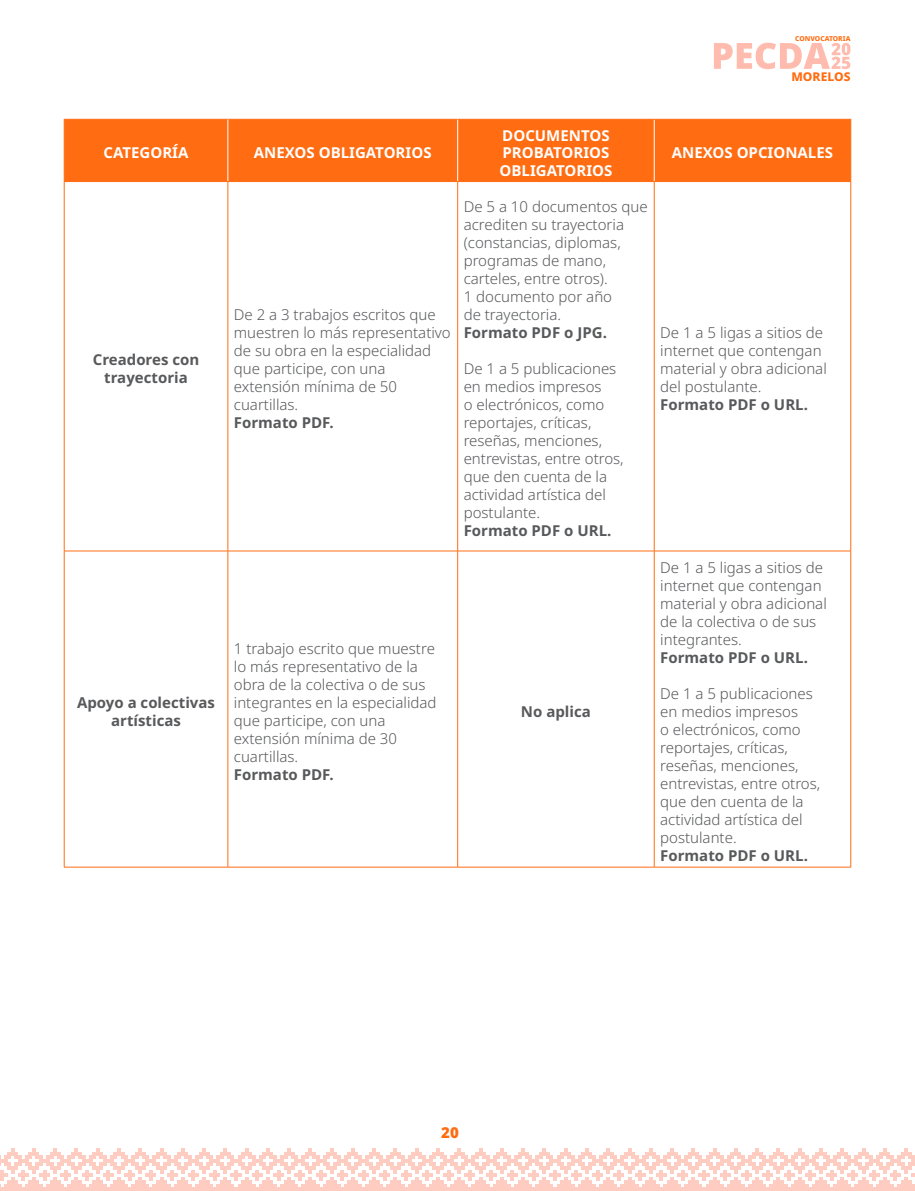
<style>
.page{position:relative;width:915px;height:1191px;background:#fff}
.page>*{position:absolute;margin:0;border:0;box-sizing:border-box;transform-origin:0 0}
.t1{font:300 15px/18px "Noto Sans";color:#58595b}
.t2{font:700 15px/18px "Noto Sans";color:#58595b;text-align:center}
.t3{font:700 15px/17.1px "Noto Sans";color:#fff}
.t4{font:900 15px "Noto Sans";color:#ff6c11}
.t5{font:800 12px "Noto Sans";color:#ff6c11}
.t6{font:800 6.75px "Noto Sans";color:#ff6c11}
</style>
<div class="page">
<svg style="left:714px;top:43px;width:136px;height:26px"></svg>
<svg style="left:0;top:1148px;width:914px;height:43px"></svg>
<div style="left:65px;top:120px;width:785px;height:61px;background:#ff6c11"></div>
<hr style="left:64px;top:119px;width:1px;height:62px;background:#ff6c11">
<hr style="left:64px;top:119px;width:164px;height:1px;background:#ff6c11">
<hr style="left:228px;top:119px;width:229px;height:1px;background:#ff6c11">
<hr style="left:227px;top:119px;width:1px;height:62px;background:#fff">
<hr style="left:457px;top:119px;width:1px;height:62px;background:#fff">
<hr style="left:653px;top:119px;width:1px;height:62px;background:#fff">
<hr style="left:457px;top:119px;width:197px;height:1px;background:#ff6c11">
<hr style="left:654px;top:119px;width:196px;height:1px;background:#ff6c11">
<hr style="left:850px;top:119px;width:1px;height:62px;background:#ff6c11">
<hr style="left:64px;top:181px;width:164px;height:1px;background:#ff6c11">
<hr style="left:64px;top:182px;width:1px;height:369px;background:#ff6c11">
<hr style="left:227px;top:182px;width:1px;height:369px;background:#ff6c11">
<hr style="left:457px;top:182px;width:1px;height:369px;background:#ff6c11">
<hr style="left:653px;top:182px;width:1px;height:369px;background:#ff6c11">
<hr style="left:850px;top:182px;width:1px;height:369px;background:#ff6c11">
<hr style="left:64px;top:551px;width:164px;height:1px;background:#ff6c11">
<hr style="left:64px;top:551px;width:1px;height:316px;background:#ff6c11">
<hr style="left:228px;top:551px;width:229px;height:1px;background:#ff6c11">
<hr style="left:227px;top:551px;width:1px;height:316px;background:#ff6c11">
<hr style="left:457px;top:551px;width:197px;height:1px;background:#ff6c11">
<hr style="left:457px;top:551px;width:1px;height:316px;background:#ff6c11">
<hr style="left:654px;top:551px;width:196px;height:1px;background:#ff6c11">
<hr style="left:653px;top:551px;width:1px;height:316px;background:#ff6c11">
<hr style="left:850px;top:551px;width:1px;height:316px;background:#ff6c11">
<hr style="left:64px;top:867px;width:164px;height:1px;background:#ff6c11">
<hr style="left:228px;top:867px;width:229px;height:1px;background:#ff6c11">
<hr style="left:457px;top:867px;width:197px;height:1px;background:#ff6c11">
<hr style="left:654px;top:867px;width:196px;height:1px;background:#ff6c11">
<hr style="left:228px;top:181px;width:229px;height:1px;background:#ff6c11">
<hr style="left:457px;top:181px;width:197px;height:1px;background:#ff6c11">
<hr style="left:654px;top:181px;width:196px;height:1px;background:#ff6c11">
<p class="t6" style="left:795px;top:33px;width:57px">CONVOCATORIA</p>
<p class="t5" style="left:791px;top:68px;width:60px">MORELOS</p>
<p class="t3" style="left:103px;top:145px;width:86px">CATEGORÍA</p>
<p class="t3" style="left:254px;top:145px;width:179px">ANEXOS OBLIGATORIOS</p>
<p class="t2" style="left:93px;top:351px;width:108px">Creadores con trayectoria</p>
<p class="t1" style="left:234px;top:306px;width:218px">De 2 a 3 trabajos escritos que muestren lo más representativo de su obra en la especialidad que participe, con una extensión mínima de 50 cuartillas.</p>
<p class="t2" style="left:234px;top:414px;width:101px">Formato PDF.</p>
<p class="t2" style="left:77px;top:694px;width:139px">Apoyo a colectivas artísticas</p>
<p class="t1" style="left:234px;top:640px;width:204px">1 trabajo escrito que muestre lo más representativo de la obra de la colectiva o de sus integrantes en la especialidad que participe, con una extensión mínima de 30 cuartillas.</p>
<p class="t2" style="left:234px;top:766px;width:101px">Formato PDF.</p>
<p class="t3" style="left:499px;top:128px;width:114px">DOCUMENTOS<br>PROBATORIOS<br>OBLIGATORIOS</p>
<p class="t1" style="left:463px;top:198px;width:185px">De 5 a 10 documentos que acrediten su trayectoria (constancias, diplomas, programas de mano, carteles, entre otros).<br>1 documento por año<br>de trayectoria.</p>
<p class="t2" style="left:463px;top:324px;width:145px">Formato PDF o JPG.</p>
<p class="t1" style="left:463px;top:360px;width:161px">De 1 a 5 publicaciones en medios impresos<br>o electrónicos, como reportajes, críticas, reseñas, menciones, entrevistas, entre otros, que den cuenta de la actividad artística del postulante.</p>
<p class="t2" style="left:463px;top:522px;width:149px">Formato PDF o URL.</p>
<p class="t2" style="left:521px;top:703px;width:71px">No aplica</p>
<p class="t3" style="left:671px;top:145px;width:163px">ANEXOS OPCIONALES</p>
<p class="t1" style="left:660px;top:324px;width:168px">De 1 a 5 ligas a sitios de internet que contengan material y obra adicional del postulante.</p>
<p class="t2" style="left:660px;top:396px;width:149px">Formato PDF o URL.</p>
<p class="t1" style="left:660px;top:559px;width:168px">De 1 a 5 ligas a sitios de internet que contengan material y obra adicional de la colectiva o de sus integrantes.</p>
<p class="t2" style="left:660px;top:649px;width:149px">Formato PDF o URL.</p>
<p class="t1" style="left:660px;top:685px;width:161px">De 1 a 5 publicaciones en medios impresos<br>o electrónicos, como reportajes, críticas, reseñas, menciones, entrevistas, entre otros, que den cuenta de la actividad artística del postulante.</p>
<p class="t2" style="left:660px;top:847px;width:149px">Formato PDF o URL.</p>
<p class="t4" style="left:441px;top:1121px;width:19px">20</p>
</div>
